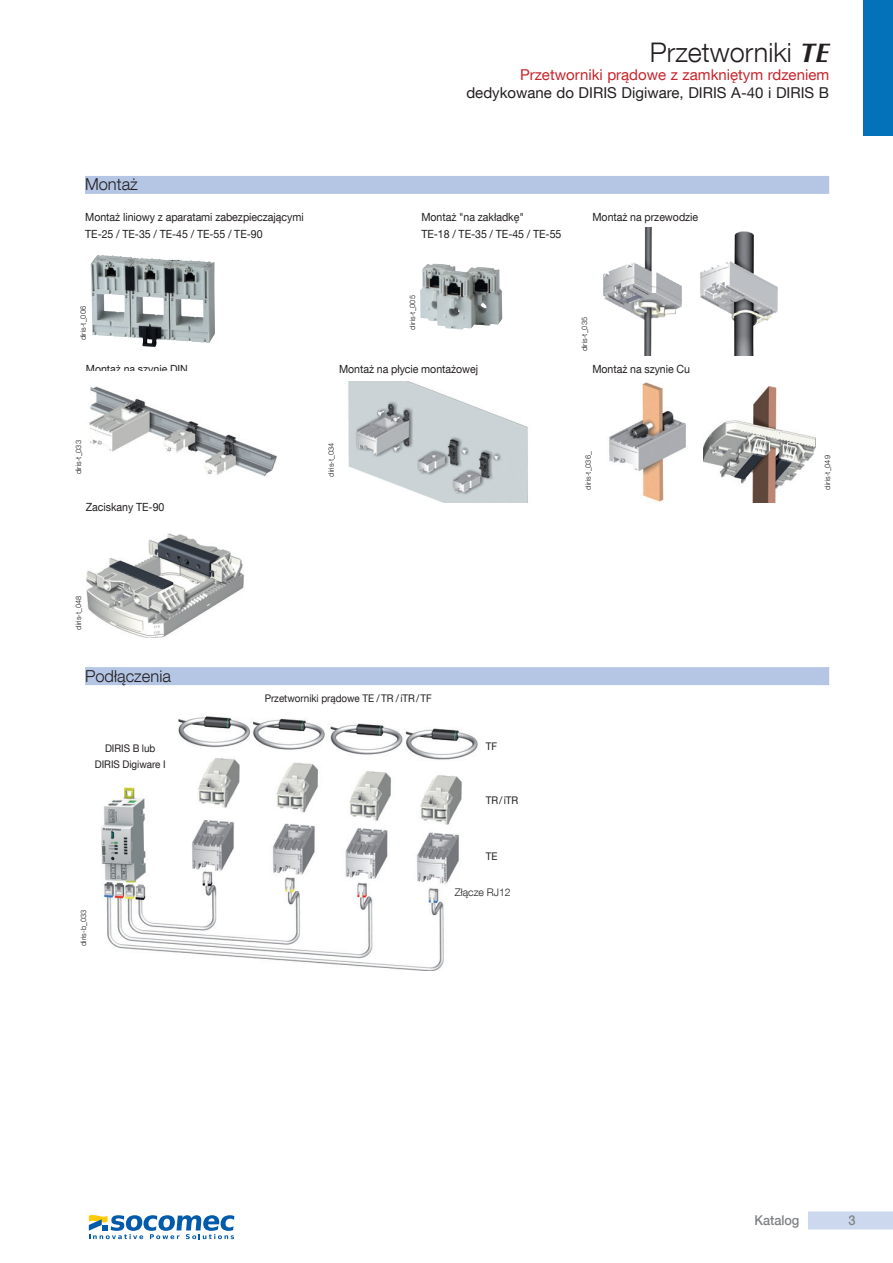
<style>
.page{position:relative;width:893px;height:1263px;background:#fff}
.page>*{position:absolute;margin:0;border:0;box-sizing:border-box;transform-origin:0 0}
.t1{font:300 27px "Helvetica Neue LT Com";color:#231f20}
.t2{font:300 16.5px "Helvetica Neue LT Com";color:#231f20}
.t3{font:15px "Helvetica Neue LT Com";color:#231f20}
.t4{font:15px "Helvetica Neue LT Com";color:#c8242b}
.t5{font:500 13.5px "Helvetica Neue LT Com";letter-spacing:-.005em;color:#808285;scale:.94 1}
.t6{font:11.25px/17.1px "Helvetica Neue LT Com";letter-spacing:-.005em;color:#231f20;scale:.94 1}
.t7{font:10.5px/15.8px "Helvetica Neue LT Com";letter-spacing:-.005em;color:#231f20;text-align:center;scale:.94 1}
.t8{font:300 10.5px "Helvetica Neue LT Com";color:#231f20}
.t9{font:300 7.5px "Helvetica Neue LT Com";color:#231f20}
.s1{font-family:"Optima LT Std";font-weight:700;font-style:italic}
</style>
<div class="page">
<div style="left:808px;top:1211px;width:85px;height:18px;background:#ccd8ed"></div>
<div style="left:863px;top:0;width:30px;height:136px;background:#0372bb"></div>
<img style="left:101px;top:716px;width:377px;height:255px">
<div style="left:85px;top:176px;width:744px;height:18px;background:#b5c6e5"></div>
<div style="left:85px;top:667px;width:744px;height:18px;background:#b5c6e5"></div>
<img style="left:89px;top:386px;width:188px;height:91px">
<img style="left:609px;top:382px;width:77px;height:120px">
<img style="left:348px;top:382px;width:180px;height:121px">
<img style="left:420px;top:264px;width:82px;height:66px">
<img style="left:603px;top:227px;width:175px;height:128px">
<img style="left:91px;top:255px;width:124px;height:92px">
<img style="left:704px;top:386px;width:112px;height:117px">
<img style="left:87px;top:533px;width:157px;height:104px">
<svg style="left:89px;top:1215px;width:145px;height:24px"></svg>
<h2 class="t2" style="left:85px;top:174px;width:54px">Montaż</h2>
<h1 class="t1" style="left:650px;top:36px;width:181px">Przetworniki <span class="s1">TE</span></h1>
<h3 class="t4" style="left:520px;top:66px;width:311px">Przetworniki prądowe z zamkniętym rdzeniem</h3>
<h3 class="t3" style="left:466px;top:84px;width:364px">dedykowane do DIRIS Digiware, DIRIS A-40 i DIRIS B</h3>
<p class="t6" style="left:85px;top:208px;width:234px">Montaż liniowy z aparatami zabezpieczającymi</p>
<p class="t6" style="left:592px;top:208px;width:114px">Montaż na przewodzie</p>
<p class="t6" style="left:85px;top:225px;width:190px">TE-25 / TE-35 / TE-45 / TE-55 / TE-90</p>
<p class="t6" style="left:421px;top:208px;width:151px">Montaż "na zakładkę"<br>TE-18 / TE-35 / TE-45 / TE-55</p>
<p class="t9" style="left:79px;top:340px;width:36px;rotate:-90deg">diris-t_006</p>
<p class="t9" style="left:408px;top:329px;width:36px;rotate:-90deg">diris-t_005</p>
<p class="t9" style="left:580px;top:351px;width:36px;rotate:-90deg">diris-t_035</p>
<p class="t6" style="left:86px;top:360px;width:113px">Montaż na szynie DIN.</p>
<p class="t6" style="left:339px;top:360px;width:150px">Montaż na płycie montażowej</p>
<p class="t6" style="left:592px;top:360px;width:105px">Montaż na szynie Cu</p>
<p class="t9" style="left:74px;top:474px;width:36px;rotate:-90deg">diris-t_033</p>
<p class="t9" style="left:584px;top:489px;width:40px;rotate:-90deg">diris-t_036_</p>
<p class="t9" style="left:327px;top:477px;width:36px;rotate:-90deg">diris-t_034</p>
<p class="t6" style="left:86px;top:498px;width:85px">Zaciskany TE-90</p>
<p class="t9" style="left:74px;top:630px;width:36px;rotate:-90deg">diris-t_048</p>
<h2 class="t2" style="left:85px;top:666px;width:87px">Podłączenia</h2>
<p class="t7" style="left:95px;top:740px;width:77px">DIRIS B lub<br>DIRIS Digiware I</p>
<p class="t9" style="left:79px;top:946px;width:38px;rotate:-90deg">diris-b_033</p>
<p class="t7" style="left:265px;top:690px;width:179px">Przetworniki prądowe TE /TR /iTR/TF</p>
<p class="t7" style="left:486px;top:738px;width:14px">TF</p>
<p class="t7" style="left:486px;top:792px;width:36px">TR/iTR</p>
<p class="t7" style="left:486px;top:849px;width:14px">TE</p>
<p class="t8" style="left:455px;top:886px;width:57px">Złącze RJ12</p>
<p class="t9" style="left:823px;top:489px;width:36px;rotate:-90deg">diris-t_049</p>
<p class="t5" style="left:754px;top:1212px;width:49px">Katalog</p>
<p class="t5" style="left:848px;top:1212px;width:9px">3</p>
</div>
